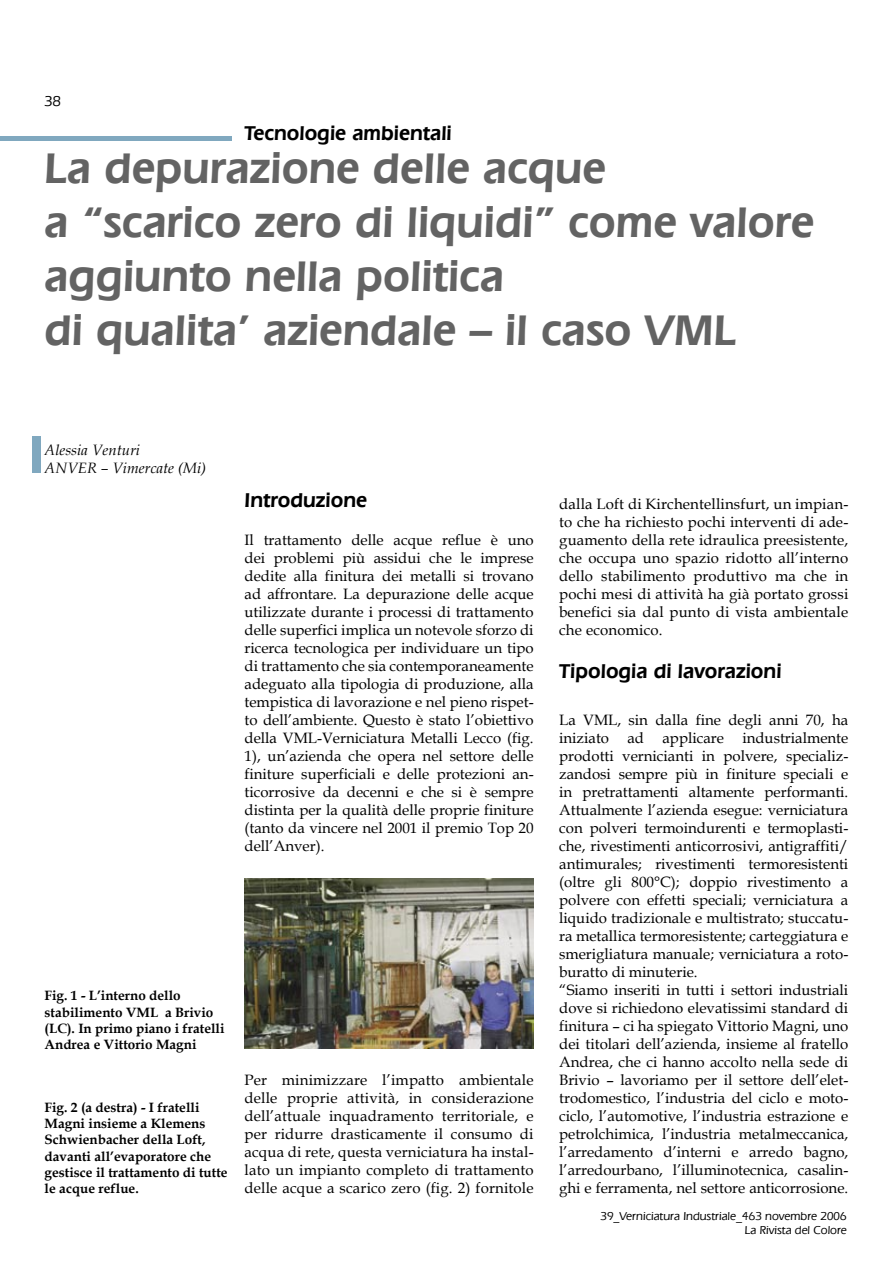
<style>
.page{position:relative;width:893px;height:1263px;background:#fff}
.page>*{position:absolute;margin:0;border:0;box-sizing:border-box;transform-origin:0 0}
.t1{font:600 45px/54px "Eras IT Cby BT";color:#636363}
.t2{font:600 21px "Eras IT Cby BT";color:#000}
.t3{font:15px/18px "Book Antiqua";color:#000;text-align:justify}
.t4{font:italic 15px/18px "Book Antiqua";color:#000}
.t5{font:500 15px "Eras IT Cby BT";color:#000}
.t6{font:700 13.5px/16.2px "Book Antiqua";color:#000}
.t7{font:500 12px/14.4px "Eras IT Cby BT";color:#000;text-align:right}
</style>
<div class="page">
<hr style="left:0;top:136px;width:232px;height:4px;background:#80a8bf">
<div style="left:32px;top:437px;width:8px;height:36px;background:#80a8bf"></div>
<img style="left:244px;top:879px;width:290px;height:170px">
<p class="t5" style="left:45px;top:92px;width:18px">38</p>
<h2 class="t2" style="left:244px;top:120px;width:209px">Tecnologie ambientali</h2>
<h1 class="t1" style="left:45px;top:140px;width:771px">La depurazione delle acque<br>a “scarico zero di liquidi” come valore aggiunto nella politica<br>di qualita’ aziendale – il caso VML</h1>
<p class="t4" style="left:45px;top:440px;width:163px">Alessia Venturi<br>ANVER – Vimercate (Mi)</p>
<h2 class="t2" style="left:244px;top:487px;width:124px">Introduzione</h2>
<p class="t3" style="left:244px;top:530px;width:291px">Il trattamento delle acque reflue è uno dei problemi più assidui che le imprese dedite alla finitura dei metalli si trovano ad affrontare. La depurazione delle acque utilizzate durante i processi di trattamento delle superfici implica un notevole sforzo di ricerca tecnologica per individuare un tipo di trattamento che sia contemporaneamente adeguato alla tipologia di produzione, alla tempistica di lavorazione e nel pieno rispet&shy;to dell’ambiente. Questo è stato l’obiettivo della VML-Verniciatura Metalli Lecco (fig.<br>1), un’azienda che opera nel settore delle finiture superficiali e delle protezioni an&shy;ticorrosive da decenni e che si è sempre distinta per la qualità delle proprie finiture (tanto da vincere nel 2001 il premio Top 20 dell’Anver).</p>
<p class="t6" style="left:45px;top:988px;width:181px">Fig. 1 - L’interno dello stabilimento VML a Brivio (LC). In primo piano i fratelli<br>Andrea e Vittorio Magni</p>
<p class="t6" style="left:45px;top:1099px;width:184px">Fig. 2 (a destra) - I fratelli<br>Magni insieme a Klemens<br>Schwienbacher della Loft, davanti all’evaporatore che gestisce il trattamento di tutte le acque reflue.</p>
<p class="t3" style="left:244px;top:1070px;width:291px">Per minimizzare l’impatto ambientale delle proprie attività, in considerazione dell’attuale inquadramento territoriale, e per ridurre drasticamente il consumo di acqua di rete, questa verniciatura ha instal&shy;lato un impianto completo di trattamento delle acque a scarico zero (fig. 2) fornitole</p>
<p class="t3" style="left:559px;top:494px;width:291px">dalla Loft di Kirchentellinsfurt, un impian&shy;to che ha richiesto pochi interventi di ade&shy;guamento della rete idraulica preesistente, che occupa uno spazio ridotto all’interno dello stabilimento produttivo ma che in pochi mesi di attività ha già portato grossi benefici sia dal punto di vista ambientale che economico.</p>
<h2 class="t2" style="left:559px;top:658px;width:224px">Tipologia di lavorazioni</h2>
<p class="t3" style="left:559px;top:710px;width:291px;text-align:left">La VML, sin dalla fine degli anni 70, ha iniziato ad applicare industrialmente prodotti vernicianti in polvere, specializ&shy;zandosi sempre più in finiture speciali e in pretrattamenti altamente performanti.<br>Attualmente l’azienda esegue: verniciatura con polveri termoindurenti e termoplasti&shy;che, rivestimenti anticorrosivi, antigraffiti/ antimurales; rivestimenti termoresistenti (oltre gli 800°C); doppio rivestimento a polvere con effetti speciali; verniciatura a liquido tradizionale e multistrato; stuccatu&shy;ra metallica termoresistente; carteggiatura e smerigliatura manuale; verniciatura a roto&shy;buratto di minuterie.<br>“Siamo inseriti in tutti i settori industriali dove si richiedono elevatissimi standard di finitura – ci ha spiegato Vittorio Magni, uno dei titolari dell’azienda, insieme al fratello Andrea, che ci hanno accolto nella sede di Brivio – lavoriamo per il settore dell’elet&shy;trodomestico, l’industria del ciclo e moto&shy;ciclo, l’automotive, l’industria estrazione e petrolchimica, l’industria metalmeccanica, l’arredamento d’interni e arredo bagno, l’arredourbano, l’illuminotecnica, casalin&shy;ghi e ferramenta, nel settore anticorrosione.</p>
<p class="t7" style="left:600px;top:1209px;width:248px">39_Verniciatura Industriale_463 novembre 2006<br>La Rivista del Colore</p>
</div>
